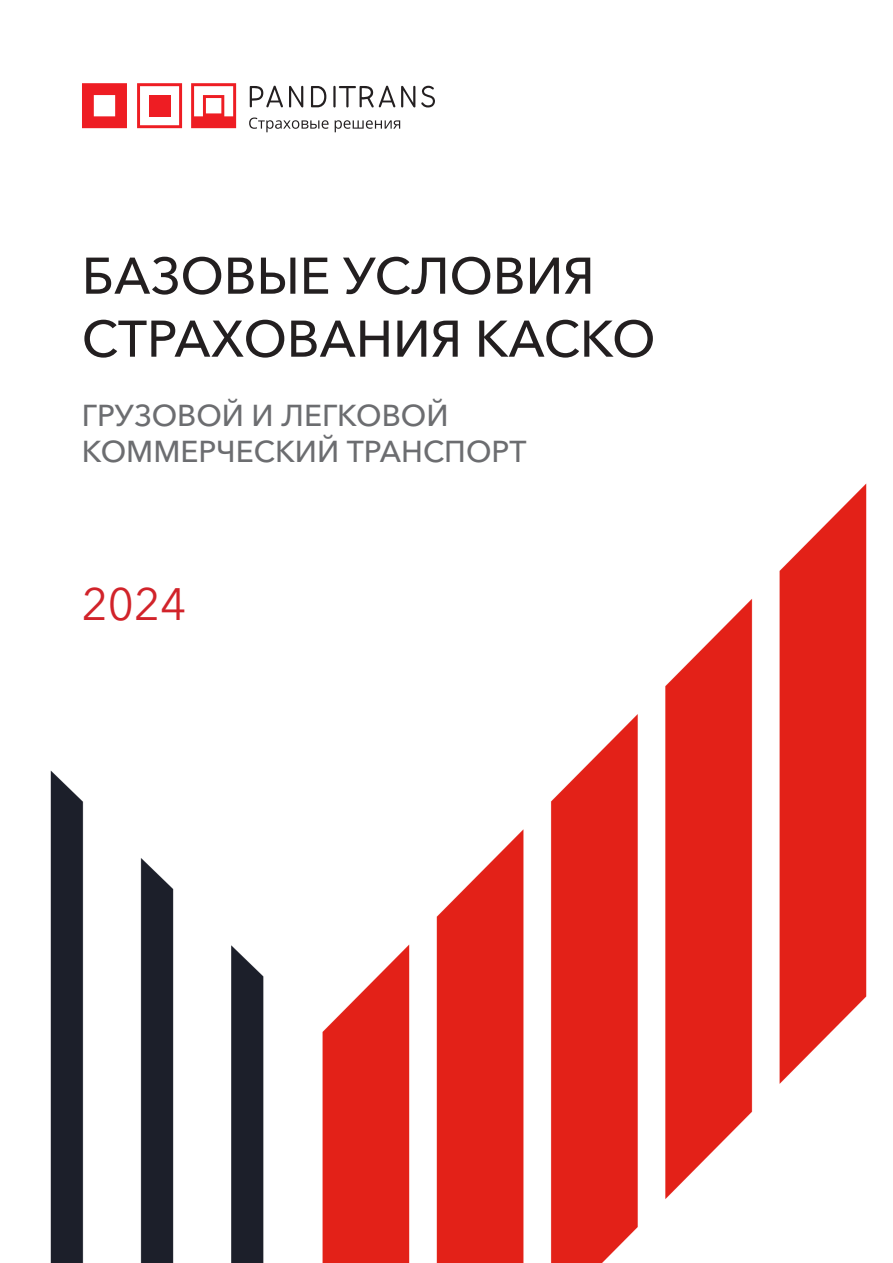
<style>
.page{position:relative;width:893px;height:1263px;background:#fff}
.page>*{position:absolute;margin:0;border:0;box-sizing:border-box;transform-origin:0 0}
.t1{font:500 51px/63px "Avenir Next Cyr";color:#231f20}
.t2{font:45px "Avenir Next Cyr";color:#d1232a}
.t3{font:500 30px/36px "Avenir Next Cyr";color:#6c6d70}
</style>
<div class="page">
<svg style="left:311px;top:86px;width:15px;height:21px"></svg>
<hr style="left:333px;top:86px;width:3px;height:21px;background:#231f20">
<svg style="left:289px;top:86px;width:14px;height:22px"></svg>
<svg style="left:401px;top:86px;width:14px;height:22px"></svg>
<svg style="left:250px;top:86px;width:33px;height:22px"></svg>
<svg style="left:339px;top:86px;width:56px;height:22px"></svg>
<svg style="left:421px;top:86px;width:14px;height:21px"></svg>
<svg style="left:137px;top:83px;width:45px;height:45px"></svg>
<div style="left:149px;top:95px;width:21px;height:21px;background:#ee1d23"></div>
<svg style="left:82px;top:83px;width:45px;height:45px"></svg>
<svg style="left:191px;top:83px;width:45px;height:45px"></svg>
<svg style="left:249px;top:118px;width:80px;height:14px"></svg>
<svg style="left:335px;top:120px;width:65px;height:12px"></svg>
<img style="left:50px;top:483px;width:817px;height:780px">
<h1 class="t1" style="left:82px;top:244px;width:575px">БАЗОВЫЕ УСЛОВИЯ<br>СТРАХОВАНИЯ КАСКО</h1>
<p class="t3" style="left:82px;top:397px;width:446px">ГРУЗОВОЙ И ЛЕГКОВОЙ<br>КОММЕРЧЕСКИЙ ТРАНСПОРТ</p>
<h2 class="t2" style="left:82px;top:577px;width:106px">2024</h2>
</div>
